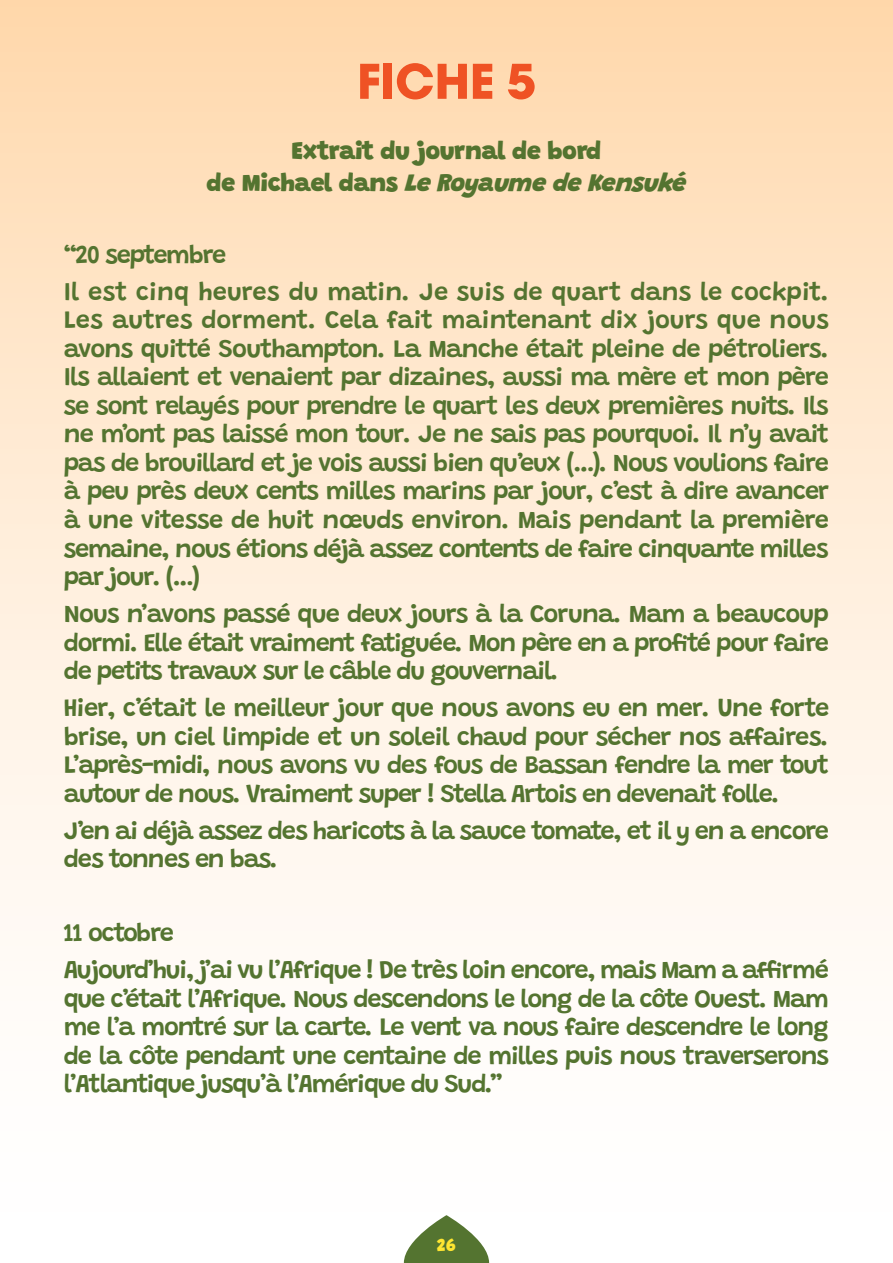
<style>
.page{position:relative;width:893px;height:1263px;background:#fff}
.page>*{position:absolute;margin:0;border:0;box-sizing:border-box;transform-origin:0 0}
.t1{font:700 52.5px "Avant Garde Md ITC";color:#ef5224}
.t2{font:600 25.5px/28.5px "Grandstander";letter-spacing:-.05em;color:#547430;text-align:justify}
.t3{font:600 25.5px/37px "Grandstander";letter-spacing:-.005em;color:#547430}
.t4{font:900 25.5px/31.5px "Grandstander";letter-spacing:-.02em;color:#547430;text-align:center}
.t5{font:900 18px "Grandstander";color:#ffe631}
.s1{font-style:italic}
</style>
<div class="page">
<div style="left:0;top:0;width:893px;height:1263px;background:linear-gradient(to bottom,#ffdbb2,#fff)"></div>
<svg style="left:404px;top:1215px;width:85px;height:48px"></svg>
<h1 class="t1" style="left:357px;top:49px;width:180px">FICHE 5</h1>
<p class="t4" style="left:206px;top:133px;width:481px">Extrait du journal de bord<br>de Michael dans <span class="s1">Le Royaume de Kensuké</span></p>
<p class="t3" style="left:64px;top:234px;width:767px">“20 septembre<br>Il est cinq heures du matin. Je suis de quart dans le cockpit.</p>
<p class="t2" style="left:64px;top:304px;width:767px">Les autres dorment. Cela fait maintenant dix jours que nous avons quitté Southampton. La Manche était pleine de pétroliers.<br>Ils allaient et venaient par dizaines, aussi ma mère et mon père se sont relayés pour prendre le quart les deux premières nuits. Ils ne m’ont pas laissé mon tour. Je ne sais pas pourquoi. Il n’y avait pas de brouillard et je vois aussi bien qu’eux (…). Nous voulions faire à peu près deux cents milles marins par jour, c’est à dire avancer à une vitesse de huit nœuds environ. Mais pendant la première semaine, nous étions déjà assez contents de faire cinquante milles par jour. (…)</p>
<p class="t2" style="left:64px;top:597px;width:767px">Nous n’avons passé que deux jours à la Coruna. Mam a beaucoup dormi. Elle était vraiment fatiguée. Mon père en a profité pour faire de petits travaux sur le câble du gouvernail.</p>
<p class="t2" style="left:64px;top:691px;width:767px">Hier, c’était le meilleur jour que nous avons eu en mer. Une forte brise, un ciel limpide et un soleil chaud pour sécher nos affaires.<br>L’après-midi, nous avons vu des fous de Bassan fendre la mer tout autour de nous. Vraiment super ! Stella Artois en devenait folle.</p>
<p class="t2" style="left:64px;top:814px;width:766px">J’en ai déjà assez des haricots à la sauce tomate, et il y en a encore des tonnes en bas.</p>
<p class="t2" style="left:64px;top:912px;width:767px;line-height:37px">11 octobre<br>Aujourd’hui, j’ai vu l’Afrique ! De très loin encore, mais Mam a affirmé</p>
<p class="t2" style="left:64px;top:982px;width:767px">que c’était l’Afrique. Nous descendons le long de la côte Ouest. Mam me l’a montré sur la carte. Le vent va nous faire descendre le long de la côte pendant une centaine de milles puis nous traverserons l’Atlantique jusqu’à l’Amérique du Sud.”</p>
<p class="t5" style="left:437px;top:1231px;width:21px">26</p>
</div>
